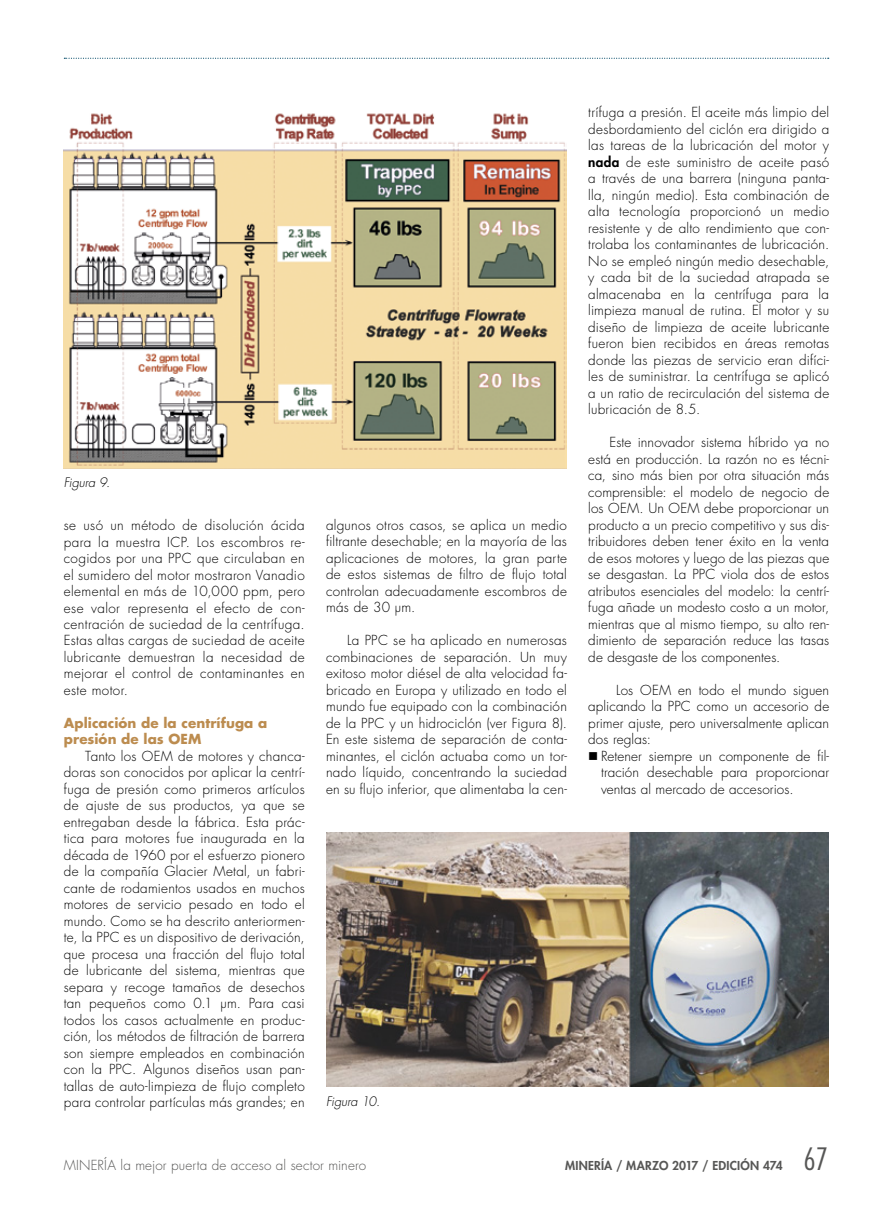
<style>
.page{position:relative;width:893px;height:1212px;background:#fff}
.page>*{position:absolute;margin:0;border:0;box-sizing:border-box;transform-origin:0 0}
.t1{font:300 condensed 30px "Futura Std";color:#575756}
.t2{font:300 13.5px/16.5px "Futura Std";letter-spacing:.015em;color:#000;text-align:justify}
.t3{font:300 13.5px "Futura Std";letter-spacing:.015em;color:#575756}
.t4{font:700 13.5px/16.5px "Futura Std";letter-spacing:.005em;color:#bc8c4f}
.t5{font:italic 300 12.75px "Futura Std";letter-spacing:-.01em;color:#000}
.t6{font:800 12px "Futura Std";letter-spacing:.02em;color:#575756}
.s1{font-weight:800}
</style>
<div class="page">
<svg style="left:64px;top:58px;width:765px;height:1px"></svg>
<img style="left:64px;top:113px;width:503px;height:355px">
<img style="left:326px;top:832px;width:502px;height:254px">
<p class="t5" style="left:64px;top:474px;width:48px">Figura 9.</p>
<p class="t2" style="left:64px;top:517px;width:242px">se usó un método de disolución ácida para la muestra ICP. Los escombros re&shy;cogidos por una PPC que circulaban en el sumidero del motor mostraron Vanadio elemental en más de 10,000 ppm, pero ese valor representa el efecto de con&shy;centración de suciedad de la centrífuga.<br>Estas altas cargas de suciedad de aceite lubricante demuestran la necesidad de mejorar el control de contaminantes en este motor.</p>
<p class="t4" style="left:64px;top:714px;width:205px">Aplicación de la centrífuga a presión de las OEM</p>
<p class="t2" style="left:64px;top:748px;width:242px;text-indent:21px">Tanto los OEM de motores y chanca&shy;doras son conocidos por aplicar la centrí&shy;fuga de presión como primeros artículos de ajuste de sus productos, ya que se entregaban desde la fábrica. Esta prác&shy;tica para motores fue inaugurada en la década de 1960 por el esfuerzo pionero de la compañía Glacier Metal, un fabri&shy;cante de rodamientos usados en muchos motores de servicio pesado en todo el mundo. Como se ha descrito anteriormen&shy;te, la PPC es un dispositivo de derivación, que procesa una fracción del flujo total de lubricante del sistema, mientras que separa y recoge tamaños de desechos tan pequeños como 0.1 μm. Para casi todos los casos actualmente en produc&shy;ción, los métodos de filtración de barrera son siempre empleados en combinación con la PPC. Algunos diseños usan pan&shy;tallas de auto-limpieza de flujo completo para controlar partículas más grandes; en</p>
<p class="t2" style="left:326px;top:517px;width:242px">algunos otros casos, se aplica un medio filtrante desechable; en la mayoría de las aplicaciones de motores, la gran parte de estos sistemas de filtro de flujo total controlan adecuadamente escombros de más de 30 μm.</p>
<p class="t2" style="left:326px;top:633px;width:242px;text-indent:21px">La PPC se ha aplicado en numerosas combinaciones de separación. Un muy exitoso motor diésel de alta velocidad fa&shy;bricado en Europa y utilizado en todo el mundo fue equipado con la combinación de la PPC y un hidrociclón (ver Figura 8).<br>En este sistema de separación de conta&shy;minantes, el ciclón actuaba como un tor&shy;nado líquido, concentrando la suciedad en su flujo inferior, que alimentaba la cen-</p>
<p class="t2" style="left:588px;top:105px;width:242px">trífuga a presión. El aceite más limpio del desbordamiento del ciclón era dirigido a las tareas de la lubricación del motor y <span class="s1">nada</span> de este suministro de aceite pasó a través de una barrera (ninguna panta&shy;lla, ningún medio). Esta combinación de alta tecnología proporcionó un medio resistente y de alto rendimiento que con&shy;trolaba los contaminantes de lubricación.<br>No se empleó ningún medio desechable, y cada bit de la suciedad atrapada se almacenaba en la centrífuga para la limpieza manual de rutina. El motor y su diseño de limpieza de aceite lubricante fueron bien recibidos en áreas remotas donde las piezas de servicio eran difíci&shy;les de suministrar. La centrífuga se aplicó a un ratio de recirculación del sistema de lubricación de 8.5.</p>
<p class="t2" style="left:588px;top:434px;width:242px;text-indent:21px">Este innovador sistema híbrido ya no está en producción. La razón no es técni&shy;ca, sino más bien por otra situación más comprensible: el modelo de negocio de los OEM. Un OEM debe proporcionar un producto a un precio competitivo y sus dis&shy;tribuidores deben tener éxito en la venta de esos motores y luego de las piezas que se desgastan. La PPC viola dos de estos atributos esenciales del modelo: la centrí&shy;fuga añade un modesto costo a un motor, mientras que al mismo tiempo, su alto ren&shy;dimiento de separación reduce las tasas de desgaste de los componentes.</p>
<p class="t2" style="left:588px;top:682px;width:242px;text-indent:28px">Los OEM en todo el mundo siguen aplicando la PPC como un accesorio de primer ajuste, pero universalmente aplican dos reglas:</p>
<p class="t2" style="left:601px;top:748px;width:230px;text-indent:-13px">■ Retener siempre un componente de fil&shy;tración desechable para proporcionar ventas al mercado de accesorios.</p>
<p class="t5" style="left:326px;top:1093px;width:55px">Figura 10.</p>
<p class="t3" style="left:64px;top:1157px;width:304px">MINERÍA la mejor puerta de acceso al sector minero</p>
<p class="t6" style="left:565px;top:1158px;width:219px">MINERÍA / MARZO 2017 / EDICIÓN 474</p>
<h1 class="t1" style="left:803px;top:1141px;width:26px">67</h1>
</div>
